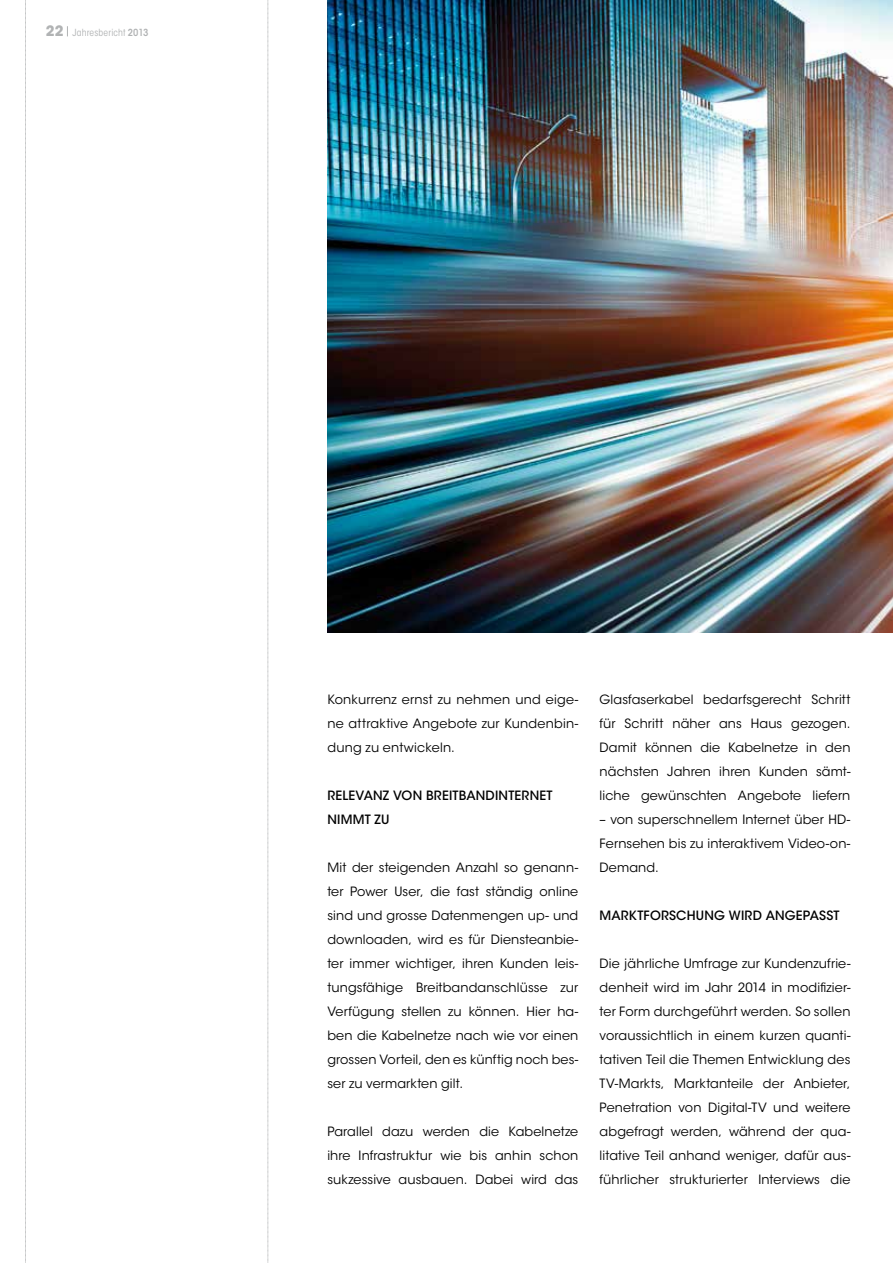
<style>
.page{position:relative;width:893px;height:1263px;background:#fff}
.page>*{position:absolute;margin:0;border:0;box-sizing:border-box;transform-origin:0 0}
.t1{font:12.75px/24px "ITC Avant Garde Std";letter-spacing:.01em;color:#000;text-align:justify}
.t2{font:500 12.75px/24px "ITC Avant Garde Std";letter-spacing:.015em;color:#000}
.t3{font:condensed 9.75px "ITC Avant Garde Std";letter-spacing:.02em;color:#b1b3b4}
.s1{font-weight:700;font-stretch:normal;font-size:14.25px}
.s2{font-weight:600}
</style>
<div class="page">
<svg style="left:25px;top:0;width:1px;height:1263px"></svg>
<svg style="left:268px;top:0;width:1px;height:1263px"></svg>
<img style="left:327px;top:0;width:566px;height:633px">
<p class="t3" style="left:46px;top:27px;width:104px"><span class="s1">22</span> Jahresbericht <span class="s2">2013</span></p>
<p class="t1" style="left:327px;top:688px;width:252px">Konkurrenz ernst zu nehmen und eige&shy;ne attraktive Angebote zur Kundenbin&shy;dung zu entwickeln.</p>
<p class="t2" style="left:327px;top:784px;width:227px">RELEVANZ VON BREITBANDINTERNET<br>NIMMT ZU</p>
<p class="t1" style="left:327px;top:856px;width:252px">Mit der steigenden Anzahl so genann&shy;ter Power User, die fast ständig online sind und grosse Datenmengen up- und downloaden, wird es für Diensteanbie&shy;ter immer wichtiger, ihren Kunden leis&shy;tungsfähige Breitbandanschlüsse zur Verfügung stellen zu können. Hier ha&shy;ben die Kabelnetze nach wie vor einen grossen Vorteil, den es künftig noch bes&shy;ser zu vermarkten gilt.</p>
<p class="t1" style="left:327px;top:1120px;width:252px">Parallel dazu werden die Kabelnetze ihre Infrastruktur wie bis anhin schon sukzessive ausbauen. Dabei wird das</p>
<p class="t1" style="left:600px;top:688px;width:252px;text-align:left">Glasfaserkabel bedarfsgerecht Schritt für Schritt näher ans Haus gezogen.<br>Damit können die Kabelnetze in den nächsten Jahren ihren Kunden sämt&shy;liche gewünschten Angebote liefern</p>
<p class="t1" style="left:600px;top:808px;width:252px">– von superschnellem Internet über HD-Fernsehen bis zu interaktivem Video-on-Demand.</p>
<p class="t2" style="left:600px;top:904px;width:242px">MARKTFORSCHUNG WIRD ANGEPASST</p>
<p class="t1" style="left:600px;top:952px;width:252px">Die jährliche Umfrage zur Kundenzufrie&shy;denheit wird im Jahr 2014 in modifizier&shy;ter Form durchgeführt werden. So sollen voraussichtlich in einem kurzen quanti&shy;tativen Teil die Themen Entwicklung des TV-Markts, Marktanteile der Anbieter, Penetration von Digital-TV und weitere abgefragt werden, während der qua&shy;litative Teil anhand weniger, dafür aus&shy;führlicher strukturierter Interviews die</p>
</div>
